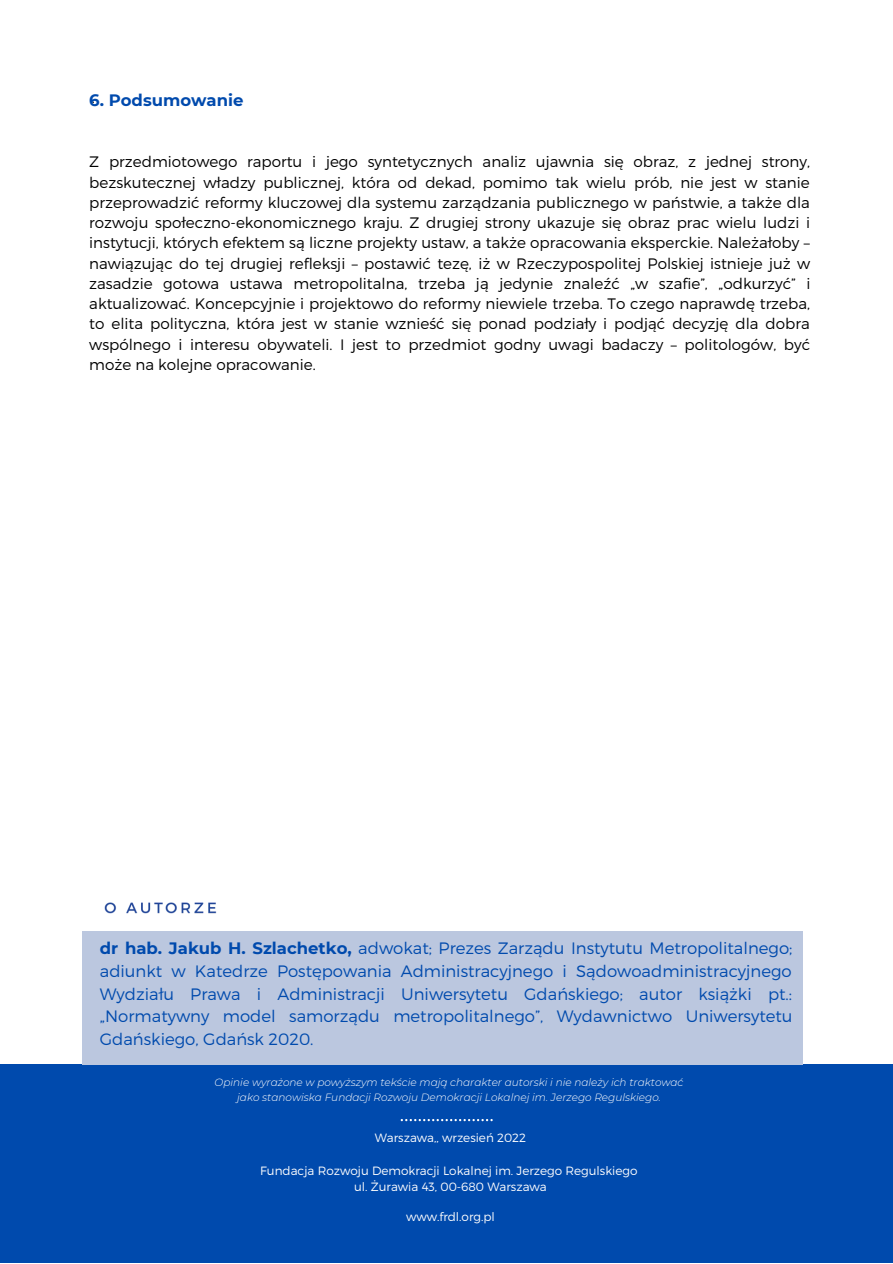
<style>
.page{position:relative;width:893px;height:1264px;background:#fff}
.page>*{position:absolute;margin:0;border:0;box-sizing:border-box;transform-origin:0 0}
.t1{font:300 16.5px/22.8px "Montserrat";color:#004aad;text-align:justify}
.t2{font:700 16.5px "Montserrat";color:#004aad}
.t3{font:300 15.15px/20.2px "Montserrat";color:#000;text-align:justify}
.t4{font:300 12px/16.2px "Montserrat";color:#fff;text-align:center}
.t5{font:italic 300 10.5px/15.1px "Montserrat";color:#fff;text-align:center}
.s1{font-weight:700}
</style>
<div class="page">
<div style="left:0;top:1064px;width:892px;height:198px;background:#004aad"></div>
<svg style="left:400px;top:1119px;width:92px;height:2px"></svg>
<img style="left:104px;top:902px;width:113px;height:12px">
<div style="left:82px;top:930px;width:721px;height:134px;background:#bbc7df"></div>
<p class="t2" style="left:89px;top:90px;width:156px">6. Podsumowanie</p>
<p class="t3" style="left:92px;top:87px;width:5px">.</p>
<p class="t3" style="left:89px;top:151px;width:722px">Z przedmiotowego raportu i jego syntetycznych analiz ujawnia się obraz, z jednej strony, bezskutecznej władzy publicznej, która od dekad, pomimo tak wielu prób, nie jest w stanie przeprowadzić reformy kluczowej dla systemu zarządzania publicznego w państwie, a także dla rozwoju społeczno-ekonomicznego kraju. Z drugiej strony ukazuje się obraz prac wielu ludzi i instytucji, których efektem są liczne projekty ustaw, a także opracowania eksperckie. Należałoby – nawiązując do tej drugiej refleksji – postawić tezę, iż w Rzeczypospolitej Polskiej istnieje już w zasadzie gotowa ustawa metropolitalna, trzeba ją jedynie znaleźć „w szafie”, „odkurzyć” i aktualizować. Koncepcyjnie i projektowo do reformy niewiele trzeba. To czego naprawdę trzeba, to elita polityczna, która jest w stanie wznieść się ponad podziały i podjąć decyzję dla dobra wspólnego i interesu obywateli. I jest to przedmiot godny uwagi badaczy – politologów, być może na kolejne opracowanie.</p>
<p class="t1" style="left:100px;top:935px;width:694px"><span class="s1">dr hab. Jakub H. Szlachetko,</span> adwokat; Prezes Zarządu Instytutu Metropolitalnego; adiunkt w Katedrze Postępowania Administracyjnego i Sądowoadministracyjnego Wydziału Prawa i Administracji Uniwersytetu Gdańskiego; autor książki pt.: „Normatywny model samorządu metropolitalnego”, Wydawnictwo Uniwersytetu Gdańskiego, Gdańsk 2020.</p>
<p class="t5" style="left:215px;top:1074px;width:470px">Opinie wyrażone w powyższym tekście mają charakter autorski i nie należy ich traktować jako stanowiska Fundacji Rozwoju Demokracji Lokalnej im. Jerzego Regulskiego.</p>
<p class="t4" style="left:375px;top:1129px;width:153px">Warszawa,, wrzesień 2022</p>
<p class="t4" style="left:260px;top:1161px;width:378px">Fundacja Rozwoju Demokracji Lokalnej im. Jerzego Regulskiego ul. Żurawia 43, 00-680 Warszawa</p>
<p class="t4" style="left:406px;top:1207px;width:90px">www.frdl.org.pl</p>
</div>
